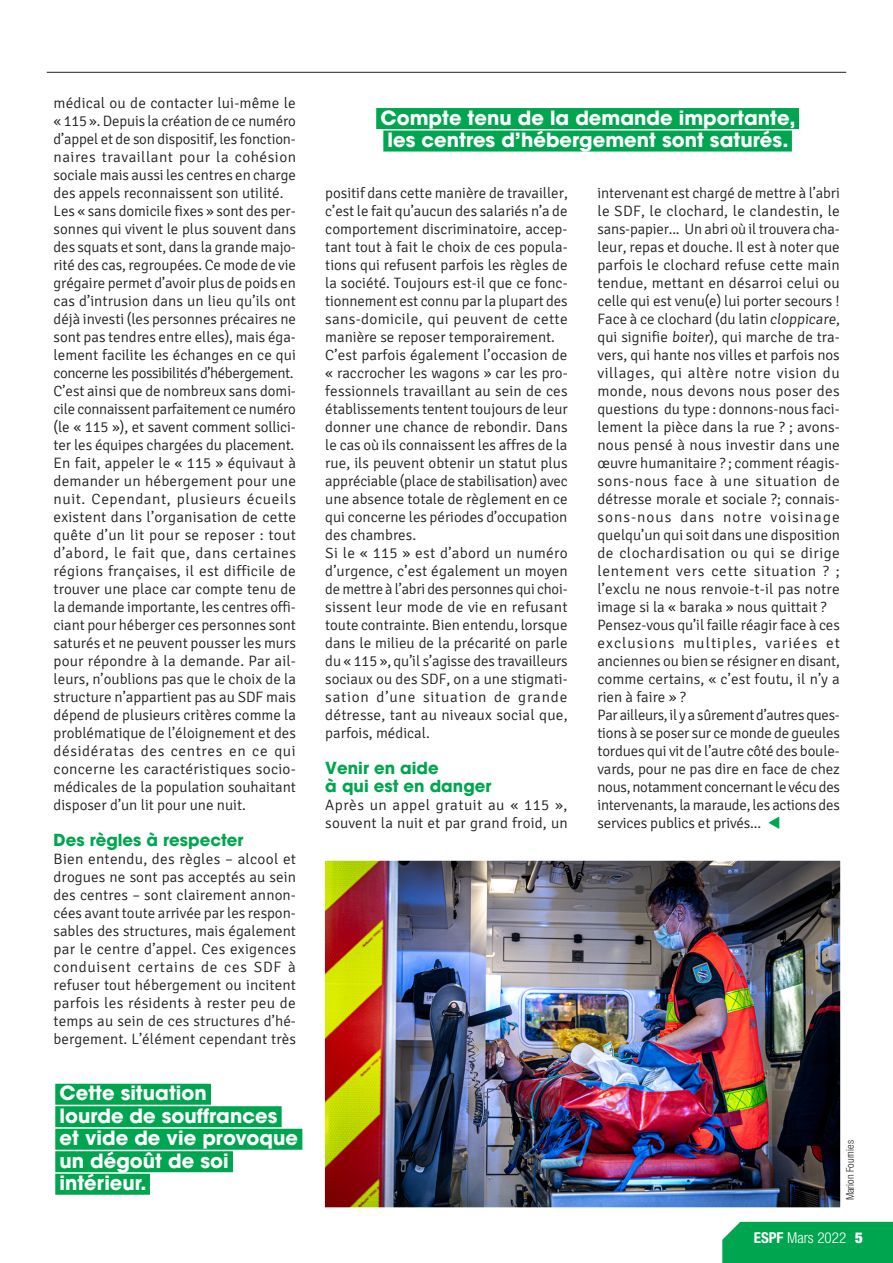
<style>
.page{position:relative;width:893px;height:1263px;background:#fff}
.page>*{position:absolute;margin:0;border:0;box-sizing:border-box;transform-origin:0 0}
._06_relance_Article{font:700 19.5px "Avant Garde";color:#fff}
._04_Inter_et_questio{font:700 16.5px/18px "Avant Garde";color:#00a54f}
._03_Texte_courant{font:300 15px/18px "Signika";color:#231f20;text-align:justify}
.t1{font:300 condensed 15px "Helvetica Neue";color:#fff}
._04_Inter_et_questio-2{font:300 condensed 10.5px "Helvetica Neue";color:#231f20}
.s1{color:#00a54f}
.s2{font-weight:700}
.s3{font-weight:900}
</style>
<div class="page">
<div style="left:722px;top:1222px;width:171px;height:41px;background:#00a54f"></div>
<hr style="left:47px;top:72px;width:799px;height:1px;background:#231f20">
<div style="left:376px;top:108px;width:423px;height:21px;background:#00a54f"></div>
<div style="left:383px;top:131px;width:409px;height:21px;background:#00a54f"></div>
<div style="left:55px;top:1084px;width:156px;height:21px;background:#00a54f"></div>
<div style="left:55px;top:1106px;width:227px;height:21px;background:#00a54f"></div>
<div style="left:55px;top:1129px;width:247px;height:21px;background:#00a54f"></div>
<div style="left:55px;top:1151px;width:178px;height:21px;background:#00a54f"></div>
<div style="left:55px;top:1174px;width:95px;height:21px;background:#00a54f"></div>
<img style="left:326px;top:862px;width:513px;height:344px">
<div style="left:319px;top:855px;width:527px;height:358px;border:6px solid #fff"></div>
<p class="_03_Texte_courant" style="left:54px;top:94px;width:244px">médical ou de contacter lui-même le « 115 ». Depuis la création de ce numéro d’appel et de son dispositif, les fonction&shy;naires travaillant pour la cohésion sociale mais aussi les centres en charge des appels reconnaissent son utilité.</p>
<p class="_03_Texte_courant" style="left:54px;top:202px;width:244px">Les « sans domicile fixes » sont des per&shy;sonnes qui vivent le plus souvent dans des squats et sont, dans la grande majo&shy;rité des cas, regroupées. Ce mode de vie grégaire permet d’avoir plus de poids en cas d’intrusion dans un lieu qu’ils ont déjà investi (les personnes précaires ne sont pas tendres entre elles), mais éga&shy;lement facilite les échanges en ce qui concerne les possibilités d’hébergement.</p>
<p class="_03_Texte_courant" style="left:54px;top:382px;width:244px">C’est ainsi que de nombreux sans domi&shy;cile connaissent parfaitement ce numéro (le « 115 »), et savent comment sollici&shy;ter les équipes chargées du placement.</p>
<p class="_03_Texte_courant" style="left:54px;top:454px;width:244px">En fait, appeler le « 115 » équivaut à demander un hébergement pour une nuit. Cependant, plusieurs écueils existent dans l’organisation de cette quête d’un lit pour se reposer : tout d’abord, le fait que, dans certaines régions françaises, il est difficile de trouver une place car compte tenu de la demande importante, les centres offi&shy;ciant pour héberger ces personnes sont saturés et ne peuvent pousser les murs pour répondre à la demande. Par ail&shy;leurs, n’oublions pas que le choix de la structure n’appartient pas au SDF mais dépend de plusieurs critères comme la problématique de l’éloignement et des désidératas des centres en ce qui concerne les caractéristiques socio&shy;médicales de la population souhaitant disposer d’un lit pour une nuit.</p>
<p class="_04_Inter_et_questio" style="left:54px;top:831px;width:191px">Des règles à respecter</p>
<p class="_03_Texte_courant" style="left:54px;top:850px;width:244px">Bien entendu, des règles – alcool et drogues ne sont pas acceptés au sein des centres – sont clairement annon&shy;cées avant toute arrivée par les respon&shy;sables des structures, mais également par le centre d’appel. Ces exigences conduisent certains de ces SDF à refuser tout hébergement ou incitent parfois les résidents à rester peu de temps au sein de ces structures d’hé&shy;bergement. L’élément cependant très</p>
<p class="_06_relance_Article" style="left:60px;top:1081px;width:149px">Cette situation</p>
<p class="_06_relance_Article" style="left:60px;top:1103px;width:219px">lourde de souffrances</p>
<p class="_06_relance_Article" style="left:60px;top:1126px;width:240px">et vide de vie provoque</p>
<p class="_06_relance_Article" style="left:60px;top:1148px;width:171px">un dégoût de soi</p>
<p class="_06_relance_Article" style="left:60px;top:1171px;width:89px">intérieur.</p>
<p class="_06_relance_Article" style="left:380px;top:105px;width:417px">Compte tenu de la demande importante,</p>
<p class="_06_relance_Article" style="left:388px;top:127px;width:403px">les centres d’hébergement sont saturés.</p>
<p class="_03_Texte_courant" style="left:325px;top:184px;width:244px">positif dans cette manière de travailler, c’est le fait qu’aucun des salariés n’a de comportement discriminatoire, accep&shy;tant tout à fait le choix de ces popula&shy;tions qui refusent parfois les règles de la société. Toujours est-il que ce fonc&shy;tionnement est connu par la plupart des sans-domicile, qui peuvent de cette manière se reposer temporairement.</p>
<p class="_03_Texte_courant" style="left:325px;top:346px;width:244px">C’est parfois également l’occasion de « raccrocher les wagons » car les pro&shy;fessionnels travaillant au sein de ces établissements tentent toujours de leur donner une chance de rebondir. Dans le cas où ils connaissent les affres de la rue, ils peuvent obtenir un statut plus appréciable (place de stabilisation) avec une absence totale de règlement en ce qui concerne les périodes d’occupation des chambres.</p>
<p class="_03_Texte_courant" style="left:325px;top:544px;width:244px">Si le « 115 » est d’abord un numéro d’urgence, c’est également un moyen de mettre à l’abri des personnes qui choi&shy;sissent leur mode de vie en refusant toute contrainte. Bien entendu, lorsque dans le milieu de la précarité on parle du « 115 », qu’il s’agisse des travailleurs sociaux ou des SDF, on a une stigmati&shy;sation d’une situation de grande détresse, tant au niveaux social que, parfois, médical.</p>
<p class="_04_Inter_et_questio" style="left:325px;top:759px;width:168px">Venir en aide<br>à qui est en danger</p>
<p class="_03_Texte_courant" style="left:325px;top:796px;width:244px">Après un appel gratuit au « 115 », souvent la nuit et par grand froid, un</p>
<p class="_03_Texte_courant" style="left:597px;top:184px;width:244px">intervenant est chargé de mettre à l’abri le SDF, le clochard, le clandestin, le sans-papier... Un abri où il trouvera cha&shy;leur, repas et douche. Il est à noter que parfois le clochard refuse cette main tendue, mettant en désarroi celui ou celle qui est venu(e) lui porter secours !</p>
<p class="_03_Texte_courant" style="left:597px;top:310px;width:244px">Face à ce clochard (du latin cloppicare, qui signifie boiter), qui marche de tra&shy;vers, qui hante nos villes et parfois nos villages, qui altère notre vision du monde, nous devons nous poser des questions du type : donnons-nous faci&shy;lement la pièce dans la rue ? ; avons&shy;nous pensé à nous investir dans une œuvre humanitaire ? ; comment réagis&shy;sons-nous face à une situation de détresse morale et sociale ?; connais&shy;sons-nous dans notre voisinage quelqu’un qui soit dans une disposition de clochardisation ou qui se dirige lentement vers cette situation ? ; l’exclu ne nous renvoie-t-il pas notre image si la « baraka » nous quittait ?</p>
<p class="_03_Texte_courant" style="left:597px;top:616px;width:244px">Pensez-vous qu’il faille réagir face à ces exclusions multiples, variées et anciennes ou bien se résigner en disant, comme certains, « c’est foutu, il n’y a rien à faire » ?</p>
<p class="_03_Texte_courant" style="left:597px;top:706px;width:244px">Par ailleurs, il y a sûrement d’autres ques&shy;tions à se poser sur ce monde de gueules tordues qui vit de l’autre côté des boule&shy;vards, pour ne pas dire en face de chez nous, notamment concernant le vécu des intervenants, la maraude, les actions des services publics et privés... <span class="s1">▼</span></p>
<p class="_04_Inter_et_questio-2" style="left:844px;top:1200px;width:61px;rotate:-90deg">Marion Fournies</p>
<p class="t1" style="left:754px;top:1229px;width:111px"><span class="s2">ESPF</span> Mars 2022 <span class="s3">5</span></p>
</div>
